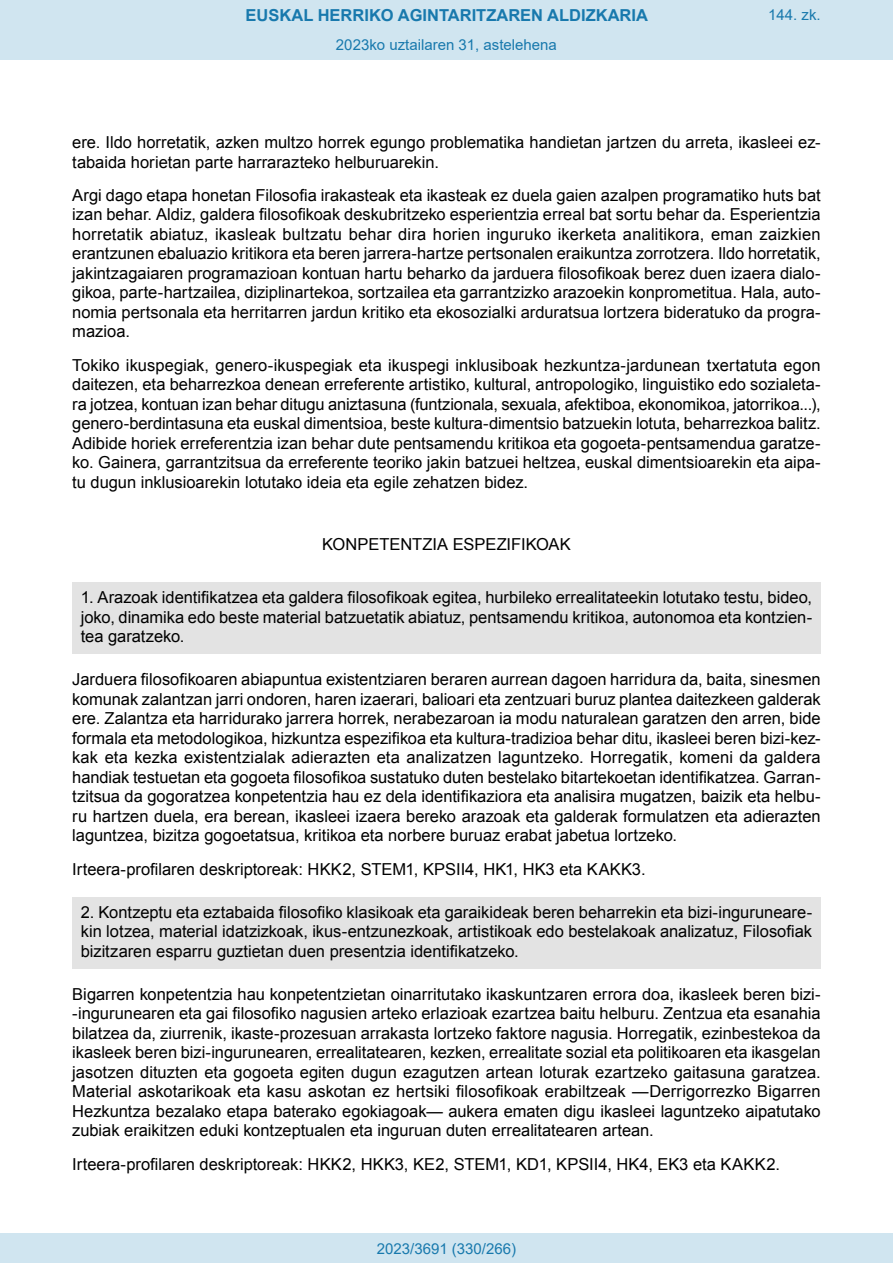
<style>
.page{position:relative;width:893px;height:1263px;background:#fff}
.page>*{position:absolute;margin:0;border:0;box-sizing:border-box;transform-origin:0 0}
.t1{font:16.5px/19.5px "Arial";color:#000;text-align:justify}
.t2{font:700 16.5px "Arial";color:#1879ad}
.Paginacion_Centro{font:15px "Arial";color:#1879ad}
</style>
<div class="page">
<div style="left:72px;top:583px;width:749px;height:71px;background:#e3e3e3"></div>
<div style="left:72px;top:897px;width:749px;height:71px;background:#e3e3e3"></div>
<div style="left:0;top:0;width:893px;height:60px;background:#d0e5f0"></div>
<div style="left:0;top:1233px;width:893px;height:30px;background:#d0e5f0"></div>
<p class="t2" style="left:246px;top:3px;width:404px">EUSKAL HERRIKO AGINTARITZAREN ALDIZKARIA</p>
<p class="Paginacion_Centro" style="left:768px;top:5px;width:54px">144. zk.</p>
<p class="Paginacion_Centro" style="left:336px;top:35px;width:222px">2023ko uztailaren 31, astelehena</p>
<p class="t1" style="left:72px;top:133px;width:750px">ere. Ildo horretatik, azken multzo horrek egungo problematika handietan jartzen du arreta, ikasleei ez&shy;tabaida horietan parte harrarazteko helburuarekin.</p>
<p class="t1" style="left:72px;top:186px;width:750px">Argi dago etapa honetan Filosofia irakasteak eta ikasteak ez duela gaien azalpen programatiko huts bat izan behar. Aldiz, galdera filosofikoak deskubritzeko esperientzia erreal bat sortu behar da. Esperientzia horretatik abiatuz, ikasleak bultzatu behar dira horien inguruko ikerketa analitikora, eman zaizkien erantzunen ebaluazio kritikora eta beren jarrera-hartze pertsonalen eraikuntza zorrotzera. Ildo horretatik, jakintzagaiaren programazioan kontuan hartu beharko da jarduera filosofikoak berez duen izaera dialo&shy;gikoa, parte-hartzailea, diziplinartekoa, sortzailea eta garrantzizko arazoekin konprometitua. Hala, auto&shy;nomia pertsonala eta herritarren jardun kritiko eta ekosozialki arduratsua lortzera bideratuko da progra&shy;mazioa.</p>
<p class="t1" style="left:72px;top:355px;width:750px">Tokiko ikuspegiak, genero-ikuspegiak eta ikuspegi inklusiboak hezkuntza-jardunean txertatuta egon daitezen, eta beharrezkoa denean erreferente artistiko, kultural, antropologiko, linguistiko edo sozialeta&shy;ra jotzea, kontuan izan behar ditugu aniztasuna (funtzionala, sexuala, afektiboa, ekonomikoa, jatorrikoa...), genero-berdintasuna eta euskal dimentsioa, beste kultura-dimentsio batzuekin lotuta, beharrezkoa balitz.<br>Adibide horiek erreferentzia izan behar dute pentsamendu kritikoa eta gogoeta-pentsamendua garatze&shy;ko. Gainera, garrantzitsua da erreferente teoriko jakin batzuei heltzea, euskal dimentsioarekin eta aipa&shy;tu dugun inklusioarekin lotutako ideia eta egile zehatzen bidez.</p>
<p class="t1" style="left:322px;top:535px;width:250px">KONPETENTZIA ESPEZIFIKOAK</p>
<p class="t1" style="left:81px;top:588px;width:733px">1. Arazoak identifikatzea eta galdera filosofikoak egitea, hurbileko errealitateekin lotutako testu, bideo, joko, dinamika edo beste material batzuetatik abiatuz, pentsamendu kritikoa, autonomoa eta kontzien&shy;tea garatzeko.</p>
<p class="t1" style="left:72px;top:670px;width:750px">Jarduera filosofikoaren abiapuntua existentziaren beraren aurrean dagoen harridura da, baita, sinesmen komunak zalantzan jarri ondoren, haren izaerari, balioari eta zentzuari buruz plantea daitezkeen galderak ere. Zalantza eta harridurako jarrera horrek, nerabezaroan ia modu naturalean garatzen den arren, bide formala eta metodologikoa, hizkuntza espezifikoa eta kultura-tradizioa behar ditu, ikasleei beren bizi-kez&shy;kak eta kezka existentzialak adierazten eta analizatzen laguntzeko. Horregatik, komeni da galdera handiak testuetan eta gogoeta filosofikoa sustatuko duten bestelako bitartekoetan identifikatzea. Garran&shy;tzitsua da gogoratzea konpetentzia hau ez dela identifikaziora eta analisira mugatzen, baizik eta helbu&shy;ru hartzen duela, era berean, ikasleei izaera bereko arazoak eta galderak formulatzen eta adierazten laguntzea, bizitza gogoetatsua, kritikoa eta norbere buruaz erabat jabetua lortzeko.</p>
<p class="t1" style="left:72px;top:859px;width:575px">Irteera-profilaren deskriptoreak: HKK2, STEM1, KPSII4, HK1, HK3 eta KAKK3.</p>
<p class="t1" style="left:81px;top:902px;width:733px">2. Kontzeptu eta eztabaida filosofiko klasikoak eta garaikideak beren beharrekin eta bizi-inguruneare&shy;kin lotzea, material idatzizkoak, ikus-entzunezkoak, artistikoak edo bestelakoak analizatuz, Filosofiak bizitzaren esparru guztietan duen presentzia identifikatzeko.</p>
<p class="t1" style="left:72px;top:984px;width:750px">Bigarren konpetentzia hau konpetentzietan oinarritutako ikaskuntzaren errora doa, ikasleek beren bizi--ingurunearen eta gai filosofiko nagusien arteko erlazioak ezartzea baitu helburu. Zentzua eta esanahia bilatzea da, ziurrenik, ikaste-prozesuan arrakasta lortzeko faktore nagusia. Horregatik, ezinbestekoa da ikasleek beren bizi-ingurunearen, errealitatearen, kezken, errealitate sozial eta politikoaren eta ikasgelan jasotzen dituzten eta gogoeta egiten dugun ezagutzen artean loturak ezartzeko gaitasuna garatzea.<br>Material askotarikoak eta kasu askotan ez hertsiki filosofikoak erabiltzeak —Derrigorrezko Bigarren Hezkuntza bezalako etapa baterako egokiagoak— aukera ematen digu ikasleei laguntzeko aipatutako zubiak eraikitzen eduki kontzeptualen eta inguruan duten errealitatearen artean.</p>
<p class="t1" style="left:72px;top:1154px;width:709px">Irteera-profilaren deskriptoreak: HKK2, HKK3, KE2, STEM1, KD1, KPSII4, HK4, EK3 eta KAKK2.</p>
<p class="Paginacion_Centro" style="left:377px;top:1238px;width:141px">2023/3691 (330/266)</p>
</div>
